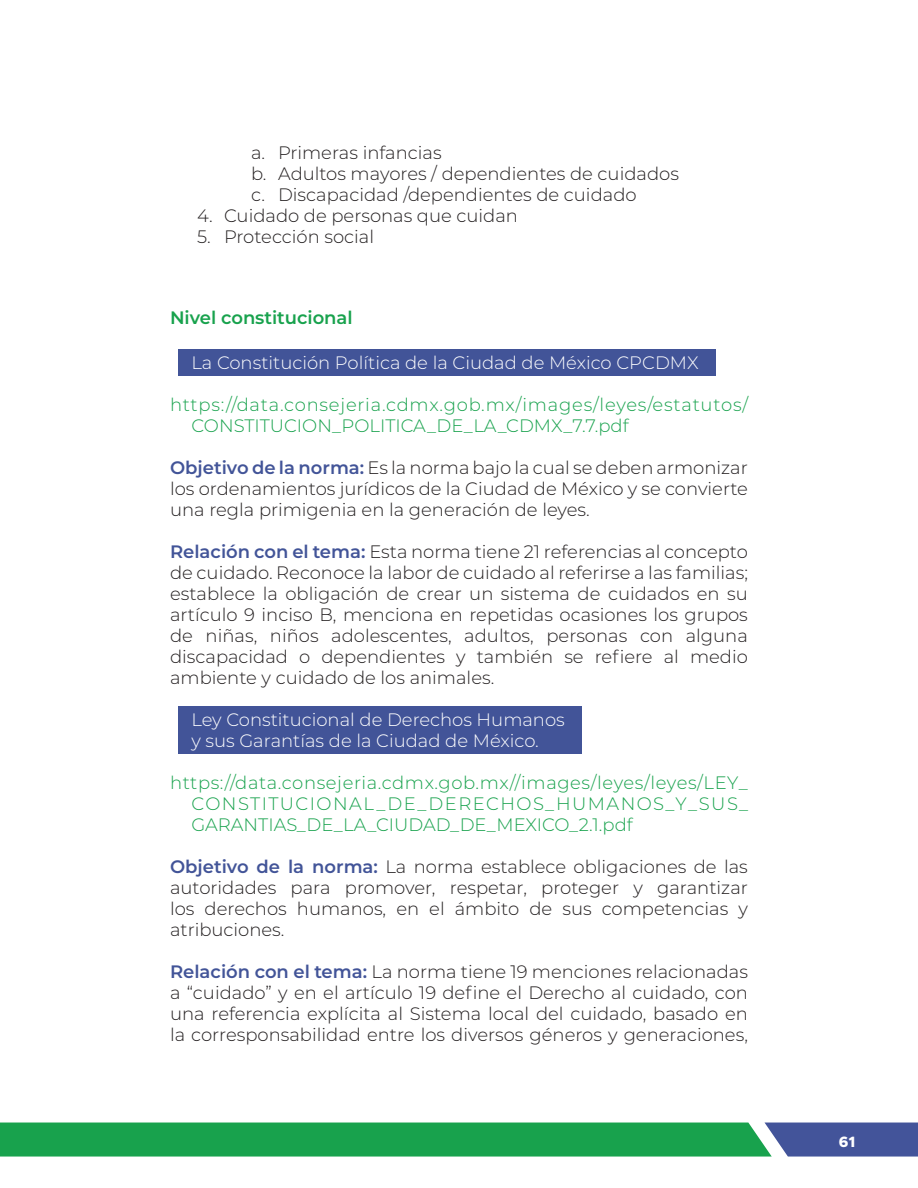
<style>
.page{position:relative;width:918px;height:1188px;background:#fff}
.page>*{position:absolute;margin:0;border:0;box-sizing:border-box;transform-origin:0 0}
.t1{font:300 18px/21px "Montserrat";color:#231f20;text-align:justify}
.t2{font:300 18px/21px "Montserrat";letter-spacing:.035em;color:#18a24d}
.t3{font:300 18px/21px "Montserrat";color:#fff}
.t4{font:600 18px "Montserrat";color:#18a24d}
.t5{font:800 15px "Metropolis";color:#fff}
.s1{font-weight:600;color:#425498}
</style>
<div class="page">
<svg style="left:0;top:1123px;width:918px;height:34px;background:#25995e"></svg>
<div style="left:179px;top:349px;width:537px;height:27px;background:#425498"></div>
<div style="left:179px;top:706px;width:403px;height:48px;background:#425498"></div>
<p class="t1" style="left:251px;top:142px;width:429px;text-align:left">a. Primeras infancias<br>b. Adultos mayores / dependientes de cuidados c. Discapacidad /dependientes de cuidado</p>
<p class="t1" style="left:197px;top:205px;width:322px">4. Cuidado de personas que cuidan</p>
<p class="t1" style="left:197px;top:226px;width:179px">5. Protección social</p>
<p class="t4" style="left:170px;top:304px;width:184px">Nivel constitucional</p>
<p class="t3" style="left:191px;top:352px;width:509px">La Constitución Política de la Ciudad de México CPCDMX</p>
<p class="t2" style="left:191px;top:394px;width:558px;text-indent:-21px">https://data.consejeria.cdmx.gob.mx/images/leyes/estatutos/<br>CONSTITUCION_POLITICA_DE_LA_CDMX_7.7.pdf</p>
<p class="t1" style="left:170px;top:457px;width:579px"><span class="s1">Objetivo de la norma:</span> Es la norma bajo la cual se deben armonizar los ordenamientos jurídicos de la Ciudad de México y se convierte una regla primigenia en la generación de leyes.</p>
<p class="t1" style="left:170px;top:541px;width:579px"><span class="s1">Relación con el tema:</span> Esta norma tiene 21 referencias al concepto de cuidado. Reconoce la labor de cuidado al referirse a las familias; establece la obligación de crear un sistema de cuidados en su artículo 9 inciso B, menciona en repetidas ocasiones los grupos de niñas, niños adolescentes, adultos, personas con alguna discapacidad o dependientes y también se refiere al medio ambiente y cuidado de los animales.</p>
<p class="t3" style="left:191px;top:709px;width:375px">Ley Constitucional de Derechos Humanos y sus Garantías de la Ciudad de México.</p>
<p class="t2" style="left:191px;top:772px;width:558px;text-align:justify;text-indent:-21px">https://data.consejeria.cdmx.gob.mx//images/leyes/leyes/LEY_ CONSTITUCIONAL_DE_DERECHOS_HUMANOS_Y_SUS_ GARANTIAS_DE_LA_CIUDAD_DE_MEXICO_2.1.pdf</p>
<p class="t1" style="left:170px;top:856px;width:579px"><span class="s1">Objetivo de la norma:</span> La norma establece obligaciones de las autoridades para promover, respetar, proteger y garantizar los derechos humanos, en el ámbito de sus competencias y atribuciones.</p>
<p class="t1" style="left:170px;top:961px;width:579px"><span class="s1">Relación con el tema:</span> La norma tiene 19 menciones relacionadas a “cuidado” y en el artículo 19 define el Derecho al cuidado, con una referencia explícita al Sistema local del cuidado, basado en la corresponsabilidad entre los diversos géneros y generaciones,</p>
<p class="t5" style="left:839px;top:1132px;width:18px">61</p>
</div>
